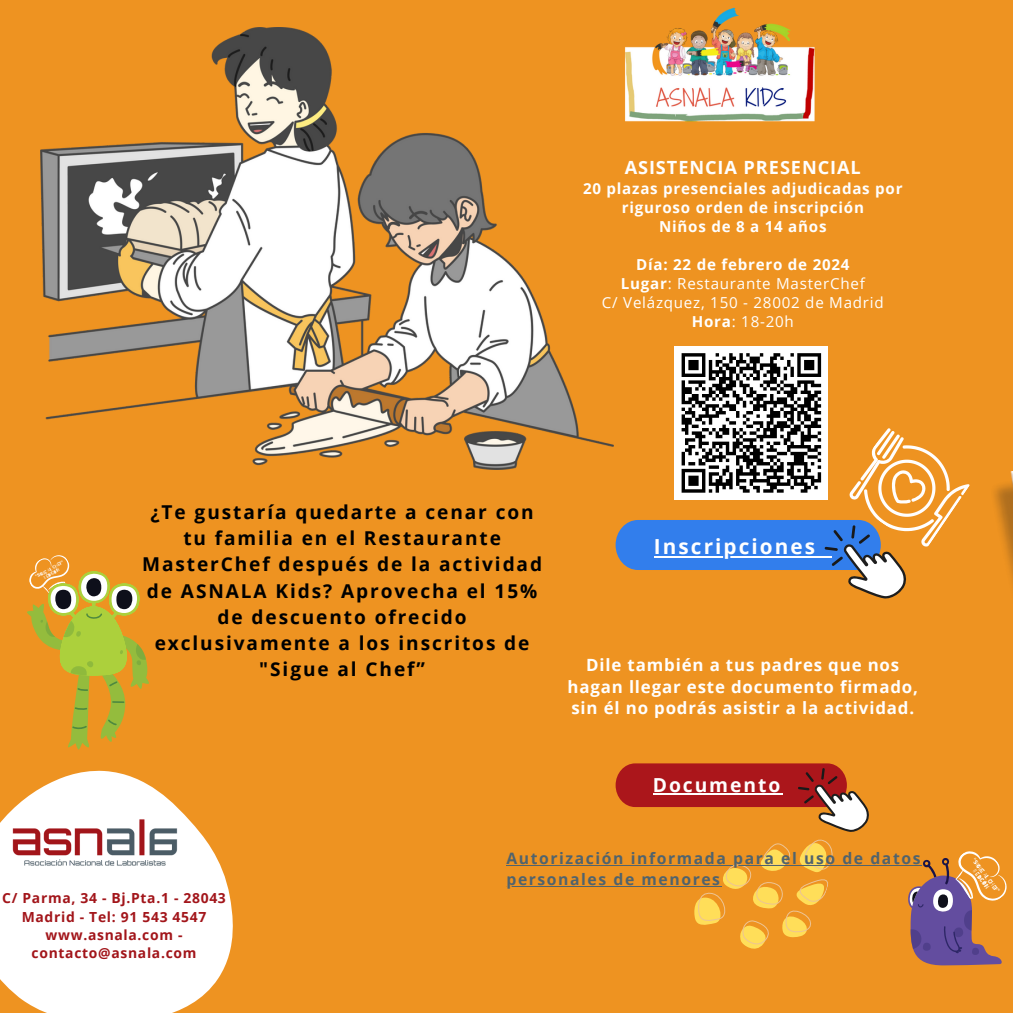
<style>
.page{position:relative;width:1013px;height:1013px;background:#fff}
.page>*{position:absolute;margin:0;border:0;box-sizing:border-box;transform-origin:0 0}
.t1{font:700 20.75px "Open Sans";letter-spacing:.1em;color:#fff}
.t2{font:700 19.25px "Open Sans";letter-spacing:.1em;color:#fff}
.t3{font:700 19.12px/26.1px "Open Sans";letter-spacing:.1em;color:#000;text-align:center}
.t4{font:700 18.12px "Open Sans";letter-spacing:.05em;color:#fff}
.t5{font:700 16.88px/21.6px "Open Sans";letter-spacing:.05em;color:#fff;text-align:center}
.t6{font:700 15.75px "Open Sans";letter-spacing:.1em;color:#50636d}
.t7{font:700 15.12px/19px "Open Sans";letter-spacing:.05em;color:#fff;text-align:center}
.t8{font:15.12px "Open Sans";letter-spacing:.05em;color:#fff}
.t9{font:700 13.88px/18px "Open Sans";letter-spacing:.05em;color:#a2151a;text-align:center}
.t10{font:6px/5.9px "Barriecito";color:#fff;text-align:center}
.t11{font:4.62px/4.5px "Barriecito";color:#fff;text-align:center}
.s1{font-weight:700}
</style>
<div class="page">
<div style="left:0;top:0;width:1012px;height:1012px;background:#ee9321"></div>
<svg style="left:0;top:770px;width:233px;height:242px;fill:#fff"></svg>
<img style="left:994px;top:471px;width:18px;height:107px">
<img style="left:9px;top:816px;width:172px;height:52px">
<svg style="left:27px;top:555px;width:122px;height:194px"></svg>
<hr style="left:506px;top:864px;width:416px;height:1px;background:#50636d">
<hr style="left:506px;top:886px;width:215px;height:1px;background:#50636d">
<svg style="left:615px;top:763px;width:254px;height:186px"></svg>
<img style="left:625px;top:7px;width:190px;height:115px">
<svg style="left:907px;top:851px;width:100px;height:114px"></svg>
<img style="left:40px;top:28px;width:573px;height:441px">
<hr style="left:653px;top:793px;width:129px;height:2px;background:#fff">
<div style="left:674px;top:346px;width:154px;height:153px;background:#fff"></div>
<svg style="left:615px;top:353px;width:355px;height:245px"></svg>
<p class="t4" style="left:624px;top:154px;width:238px">ASISTENCIA PRESENCIAL</p>
<p class="t7" style="left:583px;top:178px;width:321px">20 plazas presenciales adjudicadas por riguroso orden de inscripción<br>Niños de 8 a 14 años</p>
<p class="t7" style="left:636px;top:254px;width:215px">Día: 22 de febrero de 2024</p>
<h4 class="t8" style="left:621px;top:272px;width:245px"><span class="s1">Lugar</span>: Restaurante MasterChef</h4>
<p class="t8" style="left:602px;top:291px;width:283px">C/ Velázquez, 150 - 28002 de Madrid</p>
<p class="t8" style="left:691px;top:310px;width:104px"><span class="s1">Hora</span>: 18-20h</p>
<p class="t11" style="left:35px;top:574px;width:33px;rotate:-28deg">"SIGUE AL CHEF"<br>I EDICIÓN</p>
<h2 class="t3" style="left:142px;top:498px;width:401px">¿Te gustaría quedarte a cenar con tu familia en el Restaurante<br>MasterChef después de la actividad de ASNALA Kids? Aprovecha el 15% de descuento ofrecido exclusivamente a los inscritos de "Sigue al Chef”</h2>
<p class="t1" style="left:654px;top:532px;width:163px">Inscripciones</p>
<p class="t5" style="left:567px;top:653px;width:352px">Dile también a tus padres que nos hagan llegar este documento firmado, sin él no podrás asistir a la actividad.</p>
<p class="t2" style="left:653px;top:771px;width:129px">Documento</p>
<h3 class="t6" style="left:506px;top:847px;width:415px">Autorización informada para el uso de datos</h3>
<p class="t6" style="left:506px;top:868px;width:215px">personales de menores</p>
<p class="t9" style="left:2px;top:889px;width:225px">C/ Parma, 34 - Bj.Pta.1 - 28043<br>Madrid - Tel: 91 543 4547 www.asnala.com - contacto@asnala.com</p>
<p class="t10" style="left:976px;top:857px;width:43px;rotate:53deg">"SIGUE AL CHEF"<br>I EDICIÓN</p>
</div>
